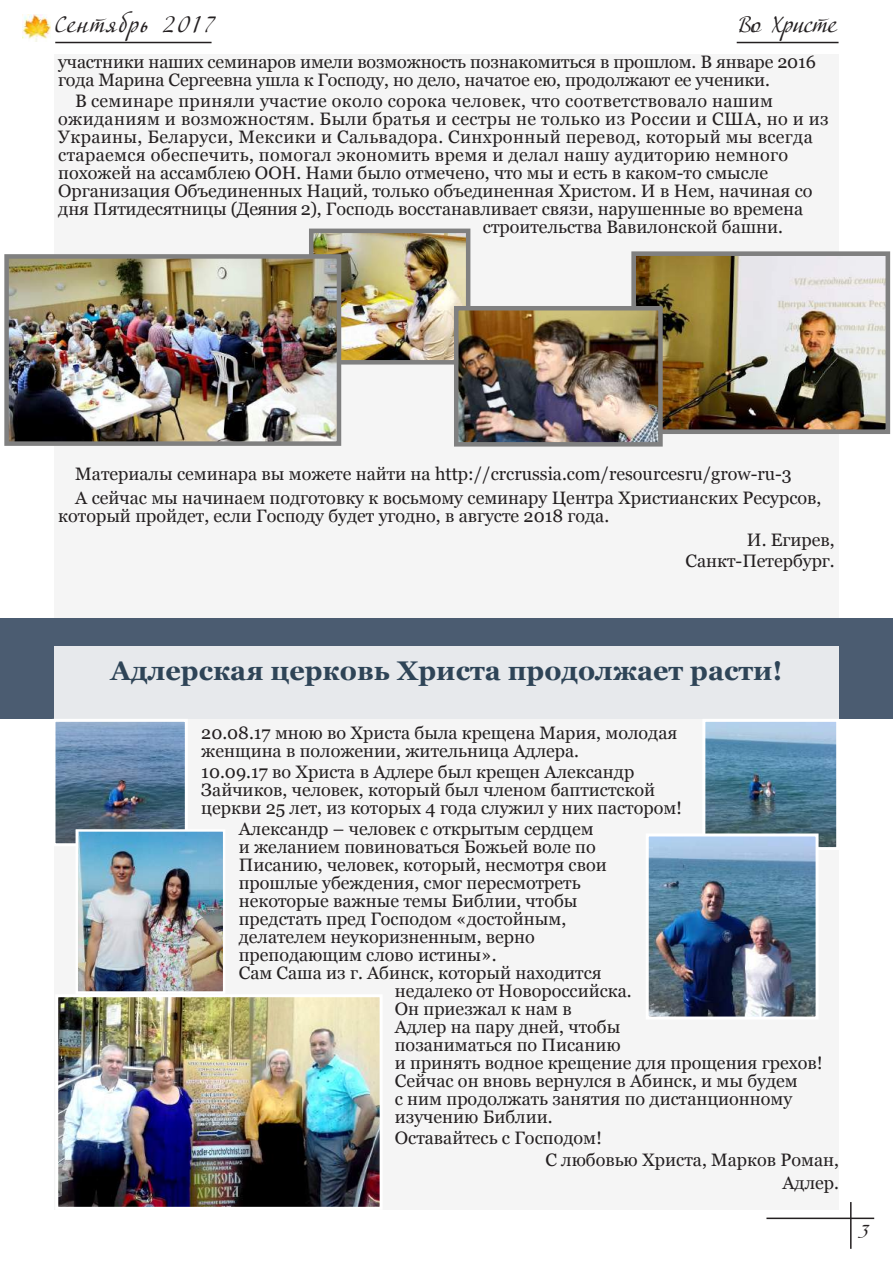
<style>
.page{position:relative;width:893px;height:1263px;background:#fff}
.page>*{position:absolute;margin:0;border:0;box-sizing:border-box;transform-origin:0 0}
.t1{font:700 27px "Georgia";color:#2e4457}
.t2{font:22.5px "Adventure";letter-spacing:.07em;color:#231f20}
.t3{font:22.5px "Adventure";color:#231f20}
.t4{font:19.5px "Adventure";color:#231f20}
.t5{font:18px/18px "Georgia";color:#231f20}
.t6{font:18px "Georgia";letter-spacing:.02em;color:#231f20}
</style>
<div class="page">
<hr style="left:55px;top:42px;width:157px;height:1px;background:#231f20">
<hr style="left:737px;top:42px;width:101px;height:1px;background:#231f20">
<hr style="left:766px;top:1217px;width:108px;height:2px;background:#231f20">
<hr style="left:850px;top:1202px;width:1px;height:47px;background:#231f20">
<div style="left:54px;top:54px;width:785px;height:1155px;background:#f5f5f5"></div>
<div style="left:0;top:619px;width:893px;height:100px;background:#4b5c71"></div>
<div style="left:54px;top:647px;width:785px;height:72px;background:#e7e9ec"></div>
<img style="left:637px;top:257px;width:247px;height:171px">
<div style="left:631px;top:251px;width:259px;height:183px;border:5px solid #808080"></div>
<img style="left:314px;top:234px;width:151px;height:126px">
<div style="left:309px;top:229px;width:161px;height:136px;border:4px solid #808080"></div>
<img style="left:459px;top:311px;width:199px;height:131px">
<div style="left:454px;top:306px;width:209px;height:141px;border:4px solid #808080"></div>
<img style="left:9px;top:259px;width:327px;height:182px">
<div style="left:4px;top:254px;width:337px;height:192px;border:4px solid #808080"></div>
<img style="left:23px;top:15px;width:27px;height:27px">
<img style="left:59px;top:998px;width:320px;height:208px">
<div style="left:55px;top:994px;width:328px;height:216px;border:3px solid #fff"></div>
<img style="left:56px;top:723px;width:128px;height:119px">
<div style="left:52px;top:719px;width:136px;height:127px;border:3px solid #fff"></div>
<img style="left:706px;top:723px;width:129px;height:123px">
<div style="left:702px;top:719px;width:137px;height:131px;border:3px solid #fff"></div>
<img style="left:650px;top:837px;width:165px;height:178px">
<div style="left:646px;top:833px;width:173px;height:186px;border:3px solid #fff"></div>
<img style="left:79px;top:832px;width:143px;height:159px">
<div style="left:76px;top:829px;width:149px;height:165px;border:2px solid #fff"></div>
<p class="t2" style="left:54px;top:12px;width:163px">Сентябрь 2017</p>
<p class="t3" style="left:738px;top:11px;width:101px">Во Христе</p>
<p class="t5" style="left:58px;top:53px;width:759px">участники наших семинаров имели возможность познакомиться в прошлом. В январе 2016 года Марина Сергеевна ушла к Господу, но дело, начатое ею, продолжают ее ученики.</p>
<p class="t6" style="left:75px;top:90px;width:699px">В семинаре приняли участие около сорока человек, что соответствовало нашим</p>
<p class="t6" style="left:58px;top:108px;width:772px">ожиданиям и возможностям. Были братья и сестры не только из России и США, но и из</p>
<p class="t6" style="left:58px;top:126px;width:756px">Украины, Беларуси, Мексики и Сальвадора. Синхронный перевод, который мы всегда</p>
<p class="t6" style="left:58px;top:144px;width:731px">стараемся обеспечить, помогал экономить время и делал нашу аудиторию немного</p>
<p class="t5" style="left:58px;top:164px;width:711px">похожей на ассамблею ООН. Нами было отмечено, что мы и есть в каком-то смысле</p>
<p class="t5" style="left:58px;top:182px;width:756px">Организация Объединенных Наций, только объединенная Христом. И в Нем, начиная со</p>
<p class="t5" style="left:58px;top:200px;width:746px">дня Пятидесятницы (Деяния 2), Господь восстанавливает связи, нарушенные во времена</p>
<p class="t5" style="left:483px;top:218px;width:302px">строительства Вавилонской башни.</p>
<p class="t5" style="left:75px;top:463px;width:748px;line-height:24px">Материалы семинара вы можете найти на http://crcrussia.com/resourcesru/grow-ru-3<br>А сейчас мы начинаем подготовку к восьмому семинару Центра Христианских Ресурсов,</p>
<p class="t5" style="left:58px;top:508px;width:552px">который пройдет, если Господу будет угодно, в августе 2018 года.</p>
<p class="t5" style="left:686px;top:530px;width:151px;line-height:21px;text-align:right">И. Егирев,<br>Санкт-Петербург.</p>
<h1 class="t1" style="left:111px;top:653px;width:674px">Адлерская церковь Христа продолжает расти!</h1>
<p class="t5" style="left:201px;top:724px;width:477px">20.08.17 мною во Христа была крещена Мария, молодая женщина в положении, жительница Адлера.</p>
<p class="t5" style="left:201px;top:763px;width:482px">10.09.17 во Христа в Адлере был крещен Александр<br>Зайчиков, человек, который был членом баптистской церкви 25 лет, из которых 4 года служил у них пастором!</p>
<p class="t5" style="left:239px;top:820px;width:356px">Александр – человек с открытым сердцем</p>
<p class="t5" style="left:239px;top:838px;width:358px">и желанием повиноваться Божьей воле по</p>
<p class="t5" style="left:239px;top:856px;width:369px">Писанию, человек, который, несмотря свои</p>
<p class="t5" style="left:239px;top:874px;width:343px">прошлые убеждения, смог пересмотреть</p>
<p class="t5" style="left:239px;top:892px;width:340px">некоторые важные темы Библии, чтобы</p>
<p class="t5" style="left:239px;top:910px;width:329px">предстать пред Господом «достойным,</p>
<p class="t5" style="left:239px;top:928px;width:298px">делателем неукоризненным, верно</p>
<p class="t5" style="left:239px;top:946px;width:259px">преподающим слово истины».</p>
<p class="t5" style="left:239px;top:964px;width:365px">Сам Саша из г. Абинск, который находится</p>
<p class="t5" style="left:395px;top:982px;width:238px">недалеко от Новороссийска.</p>
<p class="t5" style="left:395px;top:1000px;width:178px">Он приезжал к нам в</p>
<p class="t5" style="left:395px;top:1018px;width:227px">Адлер на пару дней, чтобы</p>
<p class="t5" style="left:395px;top:1036px;width:227px">позаниматься по Писанию</p>
<p class="t5" style="left:395px;top:1054px;width:429px">и принять водное крещение для прощения грехов!</p>
<p class="t5" style="left:395px;top:1072px;width:404px">Сейчас он вновь вернулся в Абинск, и мы будем</p>
<p class="t5" style="left:395px;top:1090px;width:399px">с ним продолжать занятия по дистанционному</p>
<p class="t5" style="left:395px;top:1108px;width:159px">изучению Библии.</p>
<p class="t5" style="left:395px;top:1129px;width:209px">Оставайтесь с Господом!</p>
<p class="t5" style="left:545px;top:1151px;width:295px">С любовью Христа, Марков Роман,</p>
<p class="t5" style="left:782px;top:1174px;width:58px">Адлер.</p>
<p class="t4" style="left:858px;top:1220px;width:11px">3</p>
</div>
